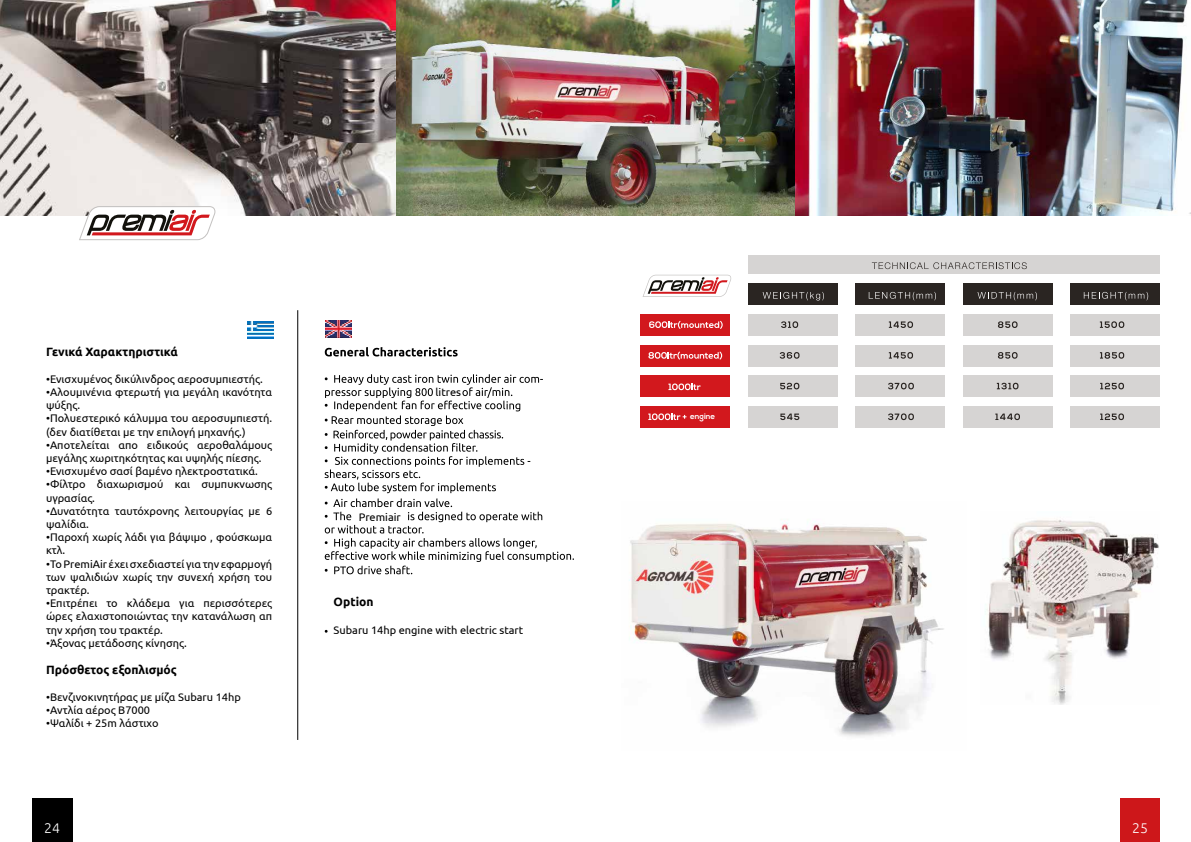
<style>
.page{position:relative;width:1191px;height:842px;background:#fff}
.page>*{position:absolute;margin:0;border:0;box-sizing:border-box;transform-origin:0 0}
.t1{font:300 14px "Ubuntu";color:#fff}
.t2{font:700 12px "Ubuntu";color:#000}
.t3{font:11px/13.2px "Ubuntu";color:#000}
.t4{font:700 8px "Nexa";color:#fff}
</style>
<div class="page">
<div style="left:32px;top:798px;width:40px;height:44px;background:#000"></div>
<div style="left:1120px;top:798px;width:39px;height:44px;background:#cd171a"></div>
<img style="left:0;top:0;width:1191px;height:216px">
<hr style="left:297px;top:310px;width:1px;height:430px;background:#000">
<svg style="left:79px;top:206px;width:136px;height:34px"></svg>
<svg style="left:325px;top:374px;width:249px;height:200px"></svg>
<svg style="left:325px;top:347px;width:132px;height:9px"></svg>
<svg style="left:325px;top:321px;width:26px;height:17px"></svg>
<div style="left:748px;top:255px;width:411px;height:19px;background:#d6d4d3"></div>
<div style="left:641px;top:314px;width:89px;height:22px;background:#d2181d"></div>
<div style="left:641px;top:345px;width:89px;height:21px;background:#d2181d"></div>
<div style="left:641px;top:375px;width:89px;height:22px;background:#d2181d"></div>
<div style="left:641px;top:406px;width:89px;height:22px;background:#d2181d"></div>
<div style="left:748px;top:314px;width:89px;height:22px;background:#d6d4d3"></div>
<div style="left:748px;top:345px;width:89px;height:21px;background:#d6d4d3"></div>
<div style="left:748px;top:375px;width:89px;height:22px;background:#d6d4d3"></div>
<div style="left:748px;top:406px;width:89px;height:22px;background:#d6d4d3"></div>
<div style="left:856px;top:314px;width:89px;height:22px;background:#d6d4d3"></div>
<div style="left:856px;top:345px;width:89px;height:21px;background:#d6d4d3"></div>
<div style="left:856px;top:375px;width:89px;height:22px;background:#d6d4d3"></div>
<div style="left:856px;top:406px;width:89px;height:22px;background:#d6d4d3"></div>
<div style="left:963px;top:314px;width:89px;height:22px;background:#d6d4d3"></div>
<div style="left:963px;top:345px;width:89px;height:21px;background:#d6d4d3"></div>
<div style="left:963px;top:375px;width:89px;height:22px;background:#d6d4d3"></div>
<div style="left:963px;top:406px;width:89px;height:22px;background:#d6d4d3"></div>
<div style="left:1070px;top:314px;width:89px;height:22px;background:#d6d4d3"></div>
<div style="left:748px;top:283px;width:89px;height:22px;background:#2a2522"></div>
<div style="left:856px;top:283px;width:89px;height:22px;background:#2a2522"></div>
<div style="left:963px;top:283px;width:89px;height:22px;background:#2a2522"></div>
<div style="left:1070px;top:283px;width:89px;height:22px;background:#2a2522"></div>
<div style="left:1070px;top:345px;width:89px;height:21px;background:#d6d4d3"></div>
<div style="left:1070px;top:375px;width:89px;height:22px;background:#d6d4d3"></div>
<div style="left:1070px;top:406px;width:89px;height:22px;background:#d6d4d3"></div>
<svg style="left:649px;top:320px;width:73px;height:9px"></svg>
<svg style="left:781px;top:321px;width:17px;height:7px"></svg>
<svg style="left:779px;top:352px;width:20px;height:7px"></svg>
<svg style="left:780px;top:382px;width:19px;height:8px"></svg>
<svg style="left:780px;top:414px;width:19px;height:6px"></svg>
<svg style="left:889px;top:321px;width:24px;height:7px"></svg>
<svg style="left:889px;top:352px;width:24px;height:7px"></svg>
<svg style="left:888px;top:382px;width:26px;height:8px"></svg>
<svg style="left:888px;top:413px;width:26px;height:8px"></svg>
<svg style="left:998px;top:321px;width:19px;height:7px"></svg>
<svg style="left:998px;top:352px;width:19px;height:7px"></svg>
<svg style="left:996px;top:382px;width:22px;height:8px"></svg>
<svg style="left:995px;top:413px;width:25px;height:8px"></svg>
<svg style="left:1099px;top:321px;width:25px;height:7px"></svg>
<svg style="left:1100px;top:352px;width:24px;height:7px"></svg>
<svg style="left:1100px;top:382px;width:24px;height:8px"></svg>
<svg style="left:1100px;top:413px;width:24px;height:8px"></svg>
<svg style="left:648px;top:351px;width:74px;height:9px"></svg>
<svg style="left:668px;top:383px;width:32px;height:8px"></svg>
<svg style="left:648px;top:413px;width:38px;height:8px"></svg>
<svg style="left:872px;top:262px;width:154px;height:7px"></svg>
<svg style="left:642px;top:275px;width:89px;height:22px"></svg>
<svg style="left:762px;top:292px;width:62px;height:8px"></svg>
<svg style="left:868px;top:292px;width:68px;height:8px"></svg>
<svg style="left:977px;top:292px;width:60px;height:8px"></svg>
<svg style="left:1083px;top:292px;width:65px;height:8px"></svg>
<svg style="left:248px;top:322px;width:26px;height:17px"></svg>
<img style="left:397px;top:0;width:397px;height:216px">
<img style="left:629px;top:522px;width:315px;height:215px">
<img style="left:985px;top:519px;width:174px;height:185px">
<p class="t2" style="left:46px;top:345px;width:133px">Γενικά Χαρακτηριστικά</p>
<p class="t3" style="left:46px;top:372px;width:218px">•Ενισχυμένος δικύλινδρος αεροσυμπιεστής.</p>
<p class="t3" style="left:46px;top:385px;width:228px">•Αλουμινένια φτερωτή για μεγάλη ικανότητα ψύξης.</p>
<p class="t3" style="left:46px;top:411px;width:228px">•Πολυεστερικό κάλυμμα του αεροσυμπιεστή. (δεν διατίθεται με την επιλογή μηχανής.)</p>
<p class="t3" style="left:46px;top:438px;width:228px">•Αποτελείται απο ειδικούς αεροθαλάμους μεγάλης χωριτηκότητας και υψηλής πίεσης.</p>
<p class="t3" style="left:46px;top:464px;width:213px">•Ενισχυμένο σασί βαμένο ηλεκτροστατικά.</p>
<p class="t3" style="left:46px;top:477px;width:228px">•Φίλτρο διαχωρισμού και συμπυκνωσης υγρασίας.</p>
<p class="t3" style="left:46px;top:504px;width:228px">•Δυνατότητα ταυτόχρονης λειτουργίας με 6 ψαλίδια.</p>
<p class="t3" style="left:46px;top:530px;width:228px">•Παροχή χωρίς λάδι για βάψιμο , φούσκωμα κτλ.</p>
<p class="t3" style="left:46px;top:557px;width:228px;text-align:justify">•Το PremiAir έχει σχεδιαστεί για την εφαρμογή των ψαλιδιών χωρίς την συνεχή χρήση του τρακτέρ.</p>
<p class="t3" style="left:46px;top:596px;width:228px;text-align:justify">•Επιτρέπει το κλάδεμα για περισσότερες ώρες ελαχιστοποιώντας την κατανάλωση απ την χρήση του τρακτέρ.</p>
<p class="t3" style="left:46px;top:636px;width:142px">•Άξονας μετάδοσης κίνησης.</p>
<p class="t2" style="left:46px;top:663px;width:132px">Πρόσθετος εξοπλισμός</p>
<p class="t3" style="left:46px;top:690px;width:196px">•Βενζινοκινητήρας με μίζα Subaru 14hp</p>
<p class="t3" style="left:46px;top:703px;width:106px">•Αντλία αέρος Β7000</p>
<p class="t3" style="left:46px;top:716px;width:114px">•Ψαλίδι + 25m λάστιχο</p>
<p class="t3" style="left:435px;top:385px;width:27px">litres</p>
<p class="t3" style="left:359px;top:510px;width:44px">Premiair</p>
<p class="t2" style="left:333px;top:595px;width:41px">Option</p>
<p class="t3" style="left:333px;top:623px;width:191px">Subaru 14hp engine with electric start</p>
<p class="t4" style="left:690px;top:412px;width:27px">engine</p>
<p class="t1" style="left:44px;top:819px;width:17px">24</p>
<p class="t1" style="left:1132px;top:819px;width:17px">25</p>
</div>
